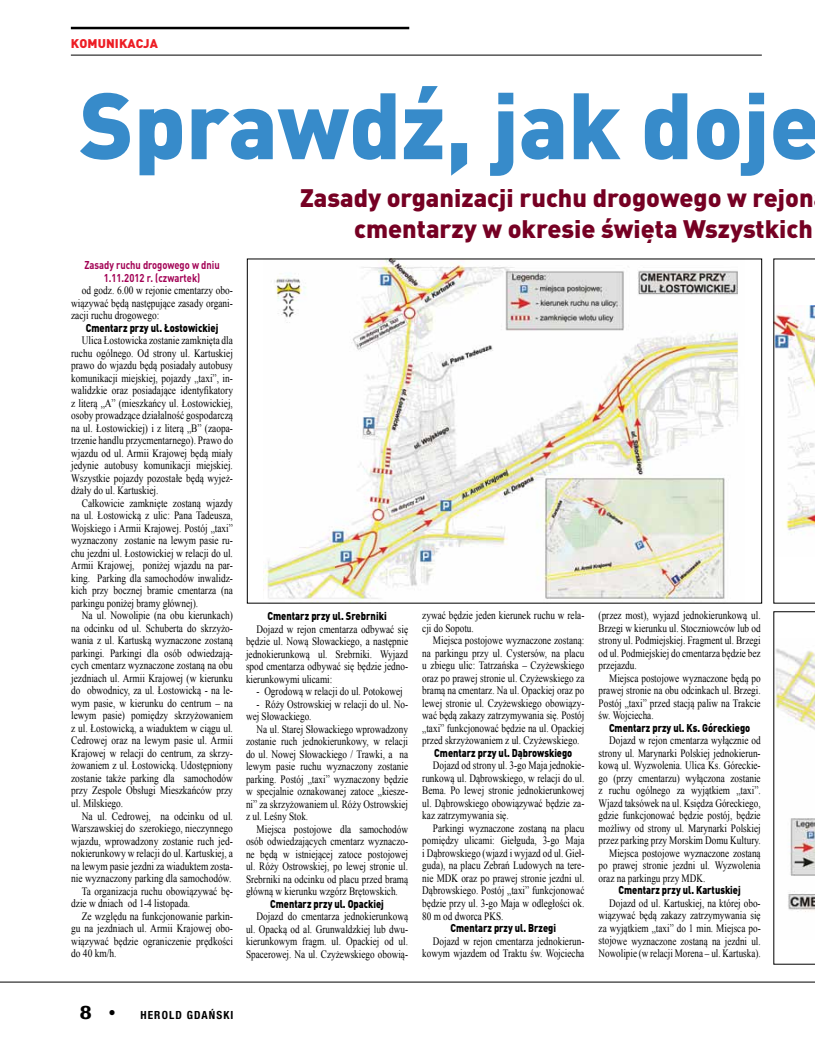
<style>
.page{position:relative;width:815px;height:1053px;background:#fff}
.page>*{position:absolute;margin:0;border:0;box-sizing:border-box;transform-origin:0 0}
.t1{font:900 92.5px "DIN Pro";color:#378bca}
.t2{font:900 25px/31.2px "DIN Pro";color:#760023;text-align:right}
.t3{font:700 condensed 18.75px "Helvetica Neue LT Pro";color:#000;scale:1.25 1}
.t4{font:900 12.5px "DIN Pro";letter-spacing:.01em;color:#ed1d24}
.t5{font:11.25px/12.5px "Times New Roman";color:#000;text-align:justify;scale:.82 1}
.t6{font:11.25px/12.5px "Times New Roman";color:#000;text-align:justify;scale:.83 1}
.t7{font:11.25px "Times New Roman";color:#000;scale:.84 1}
.t8{font:900 11.25px "DIN Pro";color:#000;scale:.82 1}
.t9{font:900 11.25px "DIN Pro";color:#000;scale:.83 1}
.t10{font:700 11.25px/12.5px "DIN Pro";color:#a20054;text-align:center;scale:.83 1}
.t11{font:700 condensed 11.25px "Helvetica Neue LT Pro";letter-spacing:.1em;color:#000}
</style>
<div class="page">
<hr style="left:0;top:981px;width:815px;height:1px;background:#000">
<hr style="left:71px;top:55px;width:691px;height:1px;background:#000">
<hr style="left:71px;top:27px;width:338px;height:2px;background:#000">
<svg style="left:774px;top:259px;width:41px;height:344px"></svg>
<svg style="left:774px;top:611px;width:41px;height:353px"></svg>
<img style="left:263px;top:261px;width:476px;height:340px">
<p class="t4" style="left:71px;top:35px;width:88px">komunikacja</p>
<h1 class="t1" style="left:80px;top:63px;width:743px">Sprawdź, jak doje</h1>
<h2 class="t2" style="left:300px;top:181px;width:515px">Zasady organizacji ruchu drogowego w rejon cmentarzy w okresie święta Wszystkich</h2>
<p class="t10" style="left:84px;top:258px;width:165px">Zasady ruchu drogowego w dniu<br>1.11.2012 r. (czwartek)</p>
<p class="t6" style="left:71px;top:284px;width:196px;text-indent:11px">od godz. 6.00 w rejonie cmentarzy obo&shy;wiązywać będą następujące zasady organi&shy;zacji ruchu drogowego:</p>
<p class="t9" style="left:86px;top:320px;width:161px">Cmentarz przy ul. Łostowickiej</p>
<p class="t6" style="left:71px;top:334px;width:196px;text-indent:11px">Ulica Łostowicka zostanie zamknięta dla ruchu ogólnego. Od strony ul. Kartuskiej prawo do wjazdu będą posiadały autobusy komunikacji miejskiej, pojazdy „taxi”, in&shy;walidzkie oraz posiadające identyfikatory z literą „A” (mieszkańcy ul. Łostowickiej, osoby prowadzące działalność gospodarczą na ul. Łostowickiej) i z literą „B” (zaopa&shy;trzenie handlu przycmentarnego). Prawo do wjazdu od ul. Armii Krajowej będą miały jedynie autobusy komunikacji miejskiej.<br>Wszystkie pojazdy pozostałe będą wyjeż&shy;dżały do ul. Kartuskiej.</p>
<p class="t6" style="left:71px;top:496px;width:196px;text-indent:11px">Całkowicie zamknięte zostaną wjazdy na ul. Łostowicką z ulic: Pana Tadeusza, Wojskiego i Armii Krajowej. Postój „taxi” wyznaczony zostanie na lewym pasie ru&shy;chu jezdni ul. Łostowickiej w relacji do ul.<br>Armii Krajowej, poniżej wjazdu na par&shy;king. Parking dla samochodów inwalidz&shy;kich przy bocznej bramie cmentarza (na parkingu poniżej bramy głównej).</p>
<p class="t6" style="left:71px;top:609px;width:196px;text-indent:11px">Na ul. Nowolipie (na obu kierunkach) na odcinku od ul. Schuberta do skrzyżo&shy;wania z ul. Kartuską wyznaczone zostaną parkingi. Parkingi dla osób odwiedzają&shy;cych cmentarz wyznaczone zostaną na obu jezdniach ul. Armii Krajowej (w kierunku do obwodnicy, za ul. Łostowicką - na le&shy;wym pasie, w kierunku do centrum – na lewym pasie) pomiędzy skrzyżowaniem z ul. Łostowicką, a wiaduktem w ciągu ul.<br>Cedrowej oraz na lewym pasie ul. Armii Krajowej w relacji do centrum, za skrzy&shy;żowaniem z ul. Łostowicką. Udostępniony zostanie także parking dla samochodów przy Zespole Obsługi Mieszkańców przy ul. Milskiego.</p>
<p class="t7" style="left:82px;top:808px;width:181px">Na ul. Cedrowej, na odcinku od ul.</p>
<p class="t7" style="left:71px;top:820px;width:194px">Warszawskiej do szerokiego, nieczynnego</p>
<p class="t7" style="left:71px;top:833px;width:194px">wjazdu, wprowadzony zostanie ruch jed-</p>
<p class="t7" style="left:71px;top:845px;width:194px">nokierunkowy w relacji do ul. Kartuskiej, a</p>
<p class="t7" style="left:71px;top:858px;width:194px">na lewym pasie jezdni za wiaduktem zosta-</p>
<p class="t7" style="left:71px;top:870px;width:192px">nie wyznaczony parking dla samochodów.</p>
<p class="t6" style="left:82px;top:884px;width:184px">Ta organizacja ruchu obowiązywać bę-</p>
<p class="t6" style="left:71px;top:896px;width:145px">dzie w dniach od 1-4 listopada.</p>
<p class="t7" style="left:82px;top:908px;width:181px">Ze względu na funkcjonowanie parkin-</p>
<p class="t7" style="left:71px;top:920px;width:194px">gu na jezdniach ul. Armii Krajowej obo-</p>
<p class="t7" style="left:71px;top:933px;width:194px">wiązywać będzie ograniczenie prędkości</p>
<p class="t7" style="left:71px;top:945px;width:56px">do 40 km/h.</p>
<p class="t5" style="left:599px;top:609px;width:199px">(przez most), wyjazd jednokierunkową ul.<br>Brzegi w kierunku ul. Stoczniowców lub od strony ul. Podmiejskiej. Fragment ul. Brzegi od ul. Podmiejskiej do cmentarza będzie bez przejazdu.</p>
<p class="t5" style="left:599px;top:671px;width:199px;text-indent:11px">Miejsca postojowe wyznaczone będą po prawej stronie na obu odcinkach ul. Brzegi.<br>Postój „taxi” przed stacją paliw na Trakcie św. Wojciecha.</p>
<p class="t8" style="left:609px;top:720px;width:174px">Cmentarz przy ul. Ks. Góreckiego</p>
<p class="t5" style="left:609px;top:734px;width:186px">Dojazd w rejon cmentarza wyłącznie od</p>
<p class="t5" style="left:599px;top:746px;width:199px">strony ul. Marynarki Polskiej jednokierun-</p>
<p class="t5" style="left:599px;top:759px;width:199px">kową ul. Wyzwolenia. Ulica Ks. Góreckie-</p>
<p class="t5" style="left:599px;top:771px;width:199px">go (przy cmentarzu) wyłączona zostanie</p>
<p class="t5" style="left:599px;top:784px;width:199px">z ruchu ogólnego za wyjątkiem „taxi”.</p>
<p class="t5" style="left:599px;top:796px;width:199px">Wjazd taksówek na ul. Księdza Góreckiego,</p>
<p class="t5" style="left:599px;top:809px;width:199px">gdzie funkcjonować będzie postój, będzie</p>
<p class="t5" style="left:599px;top:821px;width:199px">możliwy od strony ul. Marynarki Polskiej</p>
<p class="t5" style="left:599px;top:834px;width:199px">przez parking przy Morskim Domu Kultury.</p>
<p class="t5" style="left:609px;top:846px;width:186px">Miejsca postojowe wyznaczone zostaną</p>
<p class="t5" style="left:599px;top:859px;width:199px">po prawej stronie jezdni ul. Wyzwolenia</p>
<p class="t5" style="left:599px;top:871px;width:132px">oraz na parkingu przy MDK.</p>
<p class="t8" style="left:619px;top:882px;width:151px">Cmentarz przy ul. Kartuskiej</p>
<p class="t5" style="left:599px;top:896px;width:199px;text-indent:11px">Dojazd od ul. Kartuskiej, na której obo&shy;wiązywać będą zakazy zatrzymywania się za wyjątkiem „taxi” do 1 min. Miejsca po&shy;stojowe wyznaczone zostaną na jezdni ul.<br>Nowolipie (w relacji Morena – ul. Kartuska).</p>
<p class="t5" style="left:422px;top:609px;width:199px">zywać będzie jeden kierunek ruchu w rela&shy;cji do Sopotu.</p>
<p class="t5" style="left:422px;top:634px;width:199px;text-indent:11px">Miejsca postojowe wyznaczone zostaną: na parkingu przy ul. Cystersów, na placu u zbiegu ulic: Tatrzańska – Czyżewskiego oraz po prawej stronie ul. Czyżewskiego za bramą na cmentarz. Na ul. Opackiej oraz po lewej stronie ul. Czyżewskiego obowiązy&shy;wać będą zakazy zatrzymywania się. Postój „taxi” funkcjonować będzie na ul. Opackiej przed skrzyżowaniem z ul. Czyżewskiego.</p>
<p class="t8" style="left:434px;top:745px;width:170px">Cmentarz przy ul. Dąbrowskiego</p>
<p class="t5" style="left:422px;top:759px;width:199px;text-indent:11px">Dojazd od strony ul. 3-go Maja jednokie&shy;runkową ul. Dąbrowskiego, w relacji do ul.<br>Bema. Po lewej stronie jednokierunkowej ul. Dąbrowskiego obowiązywać będzie za&shy;kaz zatrzymywania się.</p>
<p class="t5" style="left:422px;top:821px;width:199px;text-indent:11px">Parkingi wyznaczone zostaną na placu pomiędzy ulicami: Giełguda, 3-go Maja i Dąbrowskiego (wjazd i wyjazd od ul. Gieł&shy;guda), na placu Zebrań Ludowych na tere&shy;nie MDK oraz po prawej stronie jezdni ul.<br>Dąbrowskiego. Postój „taxi” funkcjonować będzie przy ul. 3-go Maja w odległości ok.<br>80 m od dworca PKS.</p>
<p class="t8" style="left:451px;top:920px;width:130px">Cmentarz przy ul. Brzegi</p>
<p class="t5" style="left:422px;top:934px;width:199px;text-align:right">Dojazd w rejon cmentarza jednokierun&shy;kowym wjazdem od Traktu św. Wojciecha</p>
<p class="t9" style="left:267px;top:608px;width:145px">Cmentarz przy ul. Srebrniki</p>
<p class="t5" style="left:246px;top:622px;width:199px;text-indent:11px">Dojazd w rejon cmentarza odbywać się będzie ul. Nową Słowackiego, a następnie jednokierunkową ul. Srebrniki. Wyjazd spod cmentarza odbywać się będzie jedno&shy;kierunkowymi ulicami:</p>
<p class="t5" style="left:257px;top:685px;width:180px">- Ogrodową w relacji do ul. Potokowej</p>
<p class="t5" style="left:246px;top:697px;width:199px;text-indent:11px">- Róży Ostrowskiej w relacji do ul. No&shy;wej Słowackiego.</p>
<p class="t5" style="left:246px;top:722px;width:199px;text-indent:11px">Na ul. Starej Słowackiego wprowadzony zostanie ruch jednokierunkowy, w relacji do ul. Nowej Słowackiego / Trawki, a na lewym pasie ruchu wyznaczony zostanie parking. Postój „taxi” wyznaczony będzie w specjalnie oznakowanej zatoce „kiesze&shy;ni” za skrzyżowaniem ul. Róży Ostrowskiej z ul. Leśny Stok.</p>
<p class="t5" style="left:246px;top:822px;width:199px;text-indent:11px">Miejsca postojowe dla samochodów osób odwiedzających cmentarz wyznaczo&shy;ne będą w istniejącej zatoce postojowej ul. Róży Ostrowskiej, po lewej stronie ul.<br>Srebrniki na odcinku od placu przed bramą główną w kierunku wzgórz Brętowskich.</p>
<p class="t8" style="left:270px;top:896px;width:140px">Cmentarz przy ul. Opackiej</p>
<p class="t5" style="left:246px;top:910px;width:199px;text-indent:11px">Dojazd do cmentarza jednokierunkową ul. Opacką od al. Grunwaldzkiej lub dwu&shy;kierunkowym fragm. ul. Opackiej od ul.<br>Spacerowej. Na ul. Czyżewskiego obowią-</p>
<h3 class="t3" style="left:80px;top:1001px;width:30px">8 •</h3>
<p class="t11" style="left:140px;top:1008px;width:94px">HEROLD GDAŃSKI</p>
</div>
